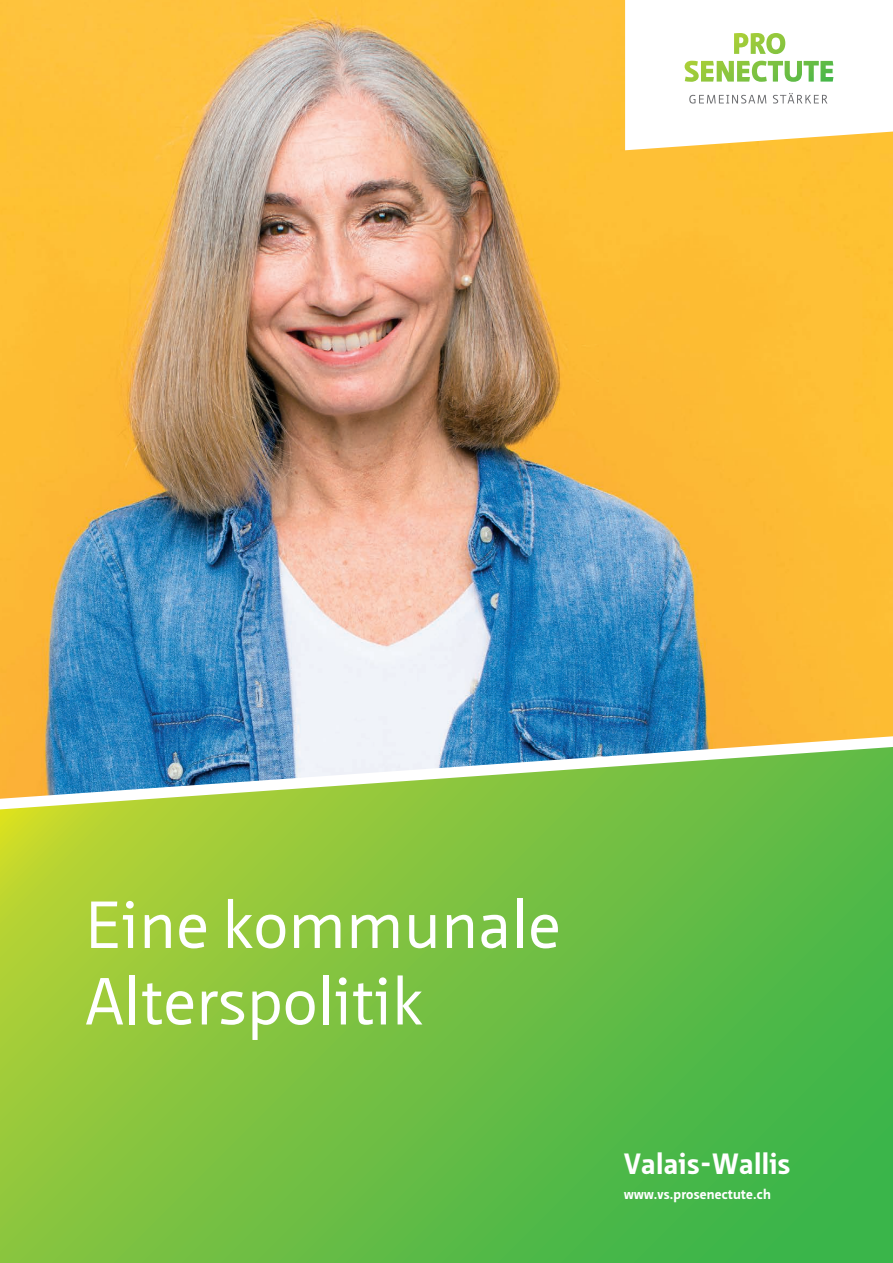
<style>
.page{position:relative;width:893px;height:1263px;background:#fff}
.page>*{position:absolute;margin:0;border:0;box-sizing:border-box;transform-origin:0 0}
.t1{font:64.5px/76.5px "Neue Sans Pro";color:#fff}
.t2{font:700 28.5px "Neue Sans Pro";letter-spacing:.015em;color:#fff}
.t3{font:700 13.5px "Neue Sans Pro";letter-spacing:.015em;color:#fff}
</style>
<div class="page">
<img style="left:0;top:0;width:893px;height:736px">
<svg style="left:0;top:809px;width:893px;height:454px;background:#71c042"></svg>
<svg style="left:0;top:736px;width:893px;height:73px"></svg>
<svg style="left:625px;top:0;width:268px;height:150px"></svg>
<img style="left:685px;top:33px;width:148px;height:49px">
<p class="t1" style="left:85px;top:886px;width:477px">Eine kommunale<br>Alterspolitik</p>
<p class="t2" style="left:624px;top:1145px;width:168px">Valais-Wallis</p>
<p class="t3" style="left:624px;top:1185px;width:148px">www.vs.prosenectute.ch</p>
</div>
